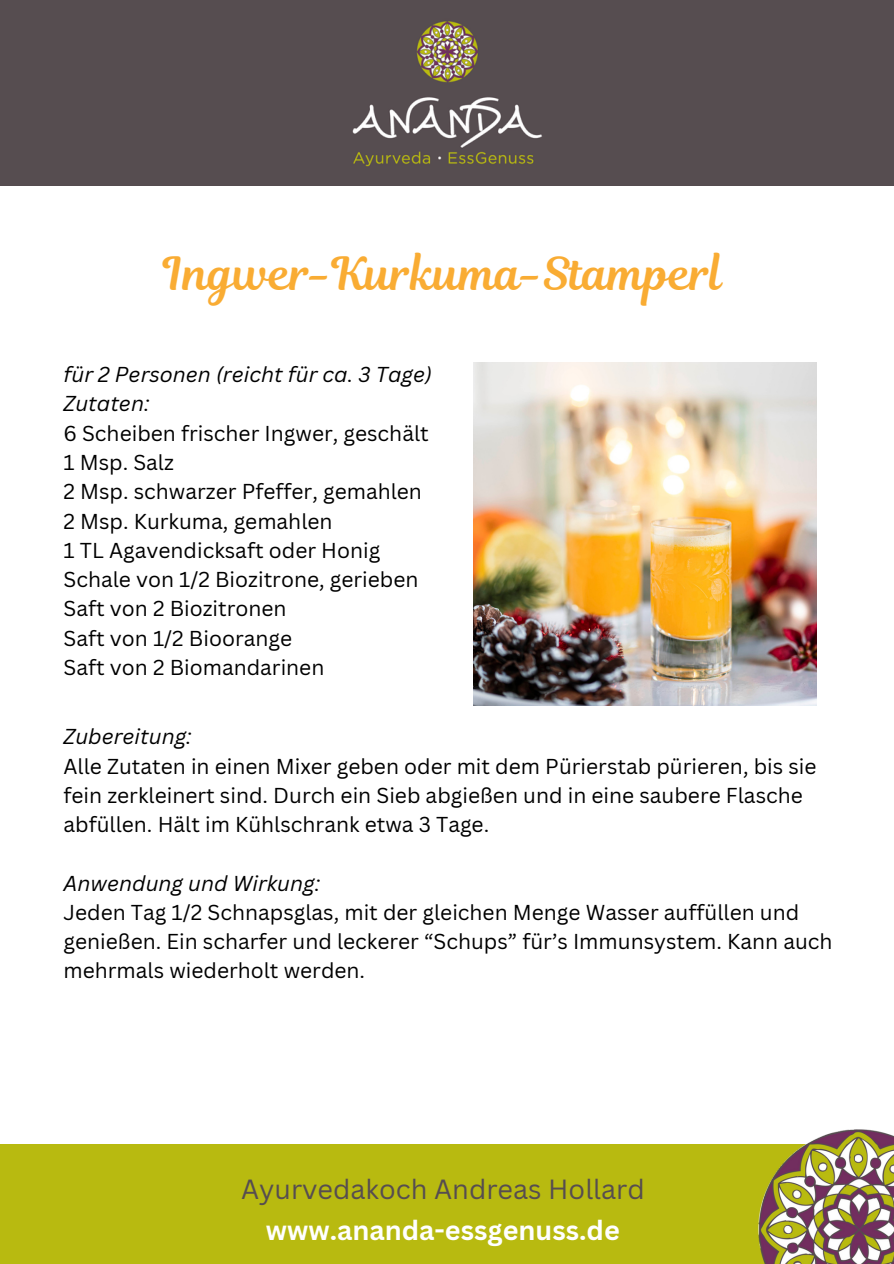
<style>
.page{position:relative;width:894px;height:1264px;background:#fff}
.page>*{position:absolute;margin:0;border:0;box-sizing:border-box;transform-origin:0 0}
.t1{font:45px "Magnolia Script";color:#f9ac33}
.t2{font:27px "Canva Sans";color:#564d50}
.t3{font:700 27px "Canva Sans";color:#fff}
.t4{font:21px/29.2px "Canva Sans";color:#000}
.t5{font:italic 21px "Canva Sans";color:#000}
</style>
<div class="page">
<div style="left:0;top:0;width:893px;height:185px;background:#564d50"></div>
<div style="left:0;top:1143px;width:893px;height:120px;background:#b8ba10"></div>
<img style="left:747px;top:1129px;width:146px;height:134px">
<img style="left:473px;top:363px;width:342px;height:342px">
<p class="t1" style="left:163px;top:242px;width:560px">Ingwer-Kurkuma-Stamperl</p>
<p class="t5" style="left:63px;top:360px;width:370px">für 2 Personen (reicht für ca. 3 Tage)</p>
<p class="t5" style="left:63px;top:389px;width:88px">Zutaten:</p>
<p class="t4" style="left:63px;top:418px;width:367px">6 Scheiben frischer Ingwer, geschält</p>
<p class="t4" style="left:63px;top:447px;width:112px">1 Msp. Salz</p>
<p class="t4" style="left:63px;top:476px;width:360px">2 Msp. schwarzer Pfeffer, gemahlen</p>
<p class="t4" style="left:63px;top:505px;width:270px">2 Msp. Kurkuma, gemahlen</p>
<p class="t4" style="left:63px;top:535px;width:318px">1 TL Agavendicksaft oder Honig</p>
<p class="t4" style="left:63px;top:564px;width:356px">Schale von 1/2 Biozitrone, gerieben</p>
<p class="t4" style="left:63px;top:593px;width:224px">Saft von 2 Biozitronen</p>
<p class="t4" style="left:63px;top:622px;width:230px">Saft von 1/2 Bioorange</p>
<p class="t4" style="left:63px;top:652px;width:262px">Saft von 2 Biomandarinen</p>
<p class="t5" style="left:63px;top:721px;width:130px">Zubereitung:</p>
<p class="t4" style="left:63px;top:750px;width:754px">Alle Zutaten in einen Mixer geben oder mit dem Pürierstab pürieren, bis sie fein zerkleinert sind. Durch ein Sieb abgießen und in eine saubere Flasche abfüllen. Hält im Kühlschrank etwa 3 Tage.</p>
<p class="t5" style="left:63px;top:868px;width:258px">Anwendung und Wirkung:</p>
<p class="t4" style="left:63px;top:897px;width:770px">Jeden Tag 1/2 Schnapsglas, mit der gleichen Menge Wasser auffüllen und genießen. Ein scharfer und leckerer “Schups” für’s Immunsystem. Kann auch mehrmals wiederholt werden.</p>
<p class="t2" style="left:241px;top:1169px;width:405px">Ayurvedakoch Andreas Hollard</p>
<p class="t3" style="left:266px;top:1211px;width:355px">www.ananda-essgenuss.de</p>
</div>
